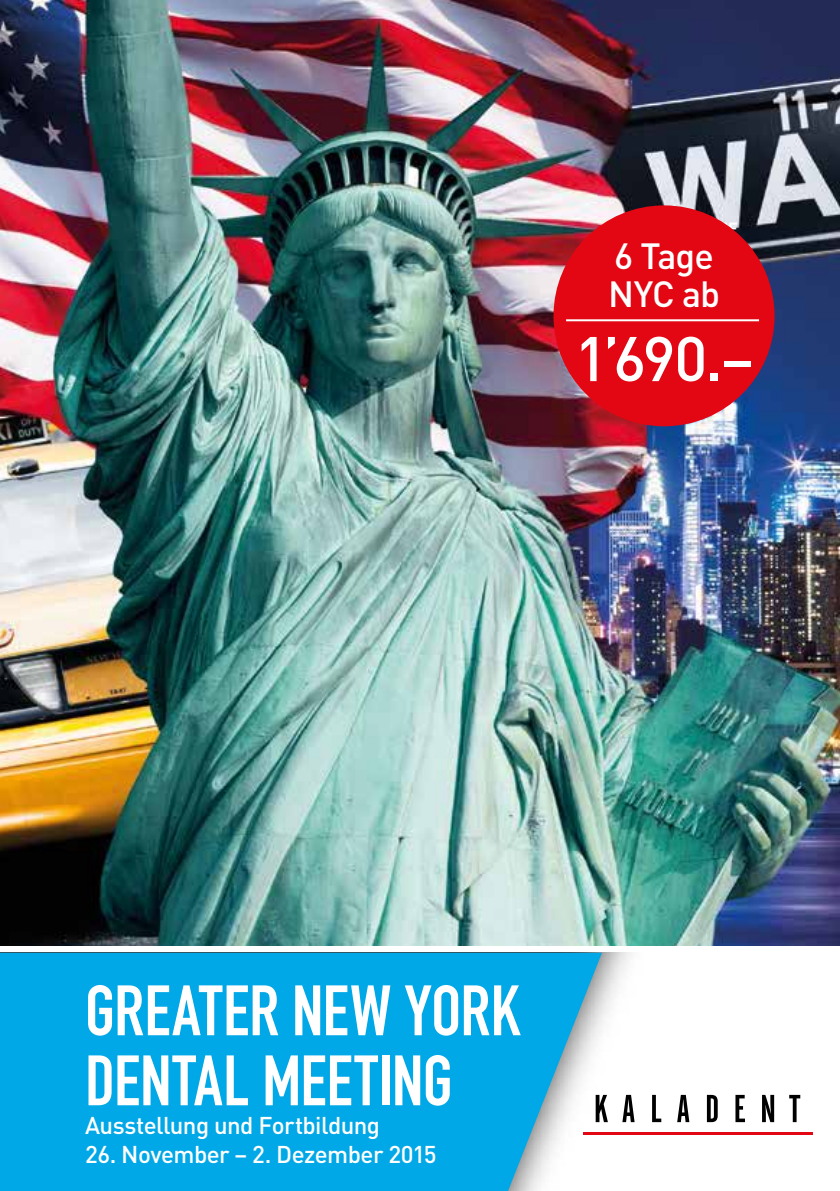
<style>
.page{position:relative;width:840px;height:1191px;background:#fff}
.page>*{position:absolute;margin:0;border:0;box-sizing:border-box;transform-origin:0 0}
.t1{font:70px/70px "DIN Engschrift";color:#fff}
.t2{font:500 62px "DIN";color:#fff}
.t3{font:500 36px/38px "DIN";letter-spacing:-.025em;color:#fff}
.t4{font:500 24px "DIN";letter-spacing:-.025em;color:#fff}
</style>
<div class="page">
<img style="left:0;top:0;width:839px;height:946px">
<img style="left:601px;top:952px;width:62px;height:183px">
<svg style="left:0;top:952px;width:601px;height:239px;background:#11ace6"></svg>
<svg style="left:595px;top:1094px;width:12px;height:28px"></svg>
<svg style="left:622px;top:1094px;width:12px;height:28px"></svg>
<svg style="left:651px;top:1094px;width:10px;height:28px"></svg>
<svg style="left:677px;top:1094px;width:12px;height:28px"></svg>
<svg style="left:706px;top:1094px;width:11px;height:28px"></svg>
<svg style="left:735px;top:1094px;width:9px;height:28px"></svg>
<svg style="left:762px;top:1094px;width:11px;height:28px"></svg>
<svg style="left:789px;top:1094px;width:10px;height:28px"></svg>
<hr style="left:583px;top:1132px;width:229px;height:2px;background:#e30613">
<div style="left:553px;top:205px;width:221px;height:221px;background:#e30613;border-radius:50%"></div>
<hr style="left:565px;top:319px;width:193px;height:2px;background:#fff">
<h3 class="t3" style="left:607px;top:235px;width:113px">6 Tage<br>NYC ab</h3>
<h2 class="t2" style="left:574px;top:319px;width:180px">1’690.–</h2>
<h1 class="t1" style="left:85px;top:976px;width:436px">GREATER NEW YORK<br>DENTAL MEETING</h1>
<p class="t4" style="left:85px;top:1110px;width:296px">Ausstellung und Fortbildung</p>
<p class="t4" style="left:85px;top:1138px;width:353px">26. November – 2. Dezember 2015</p>
</div>
